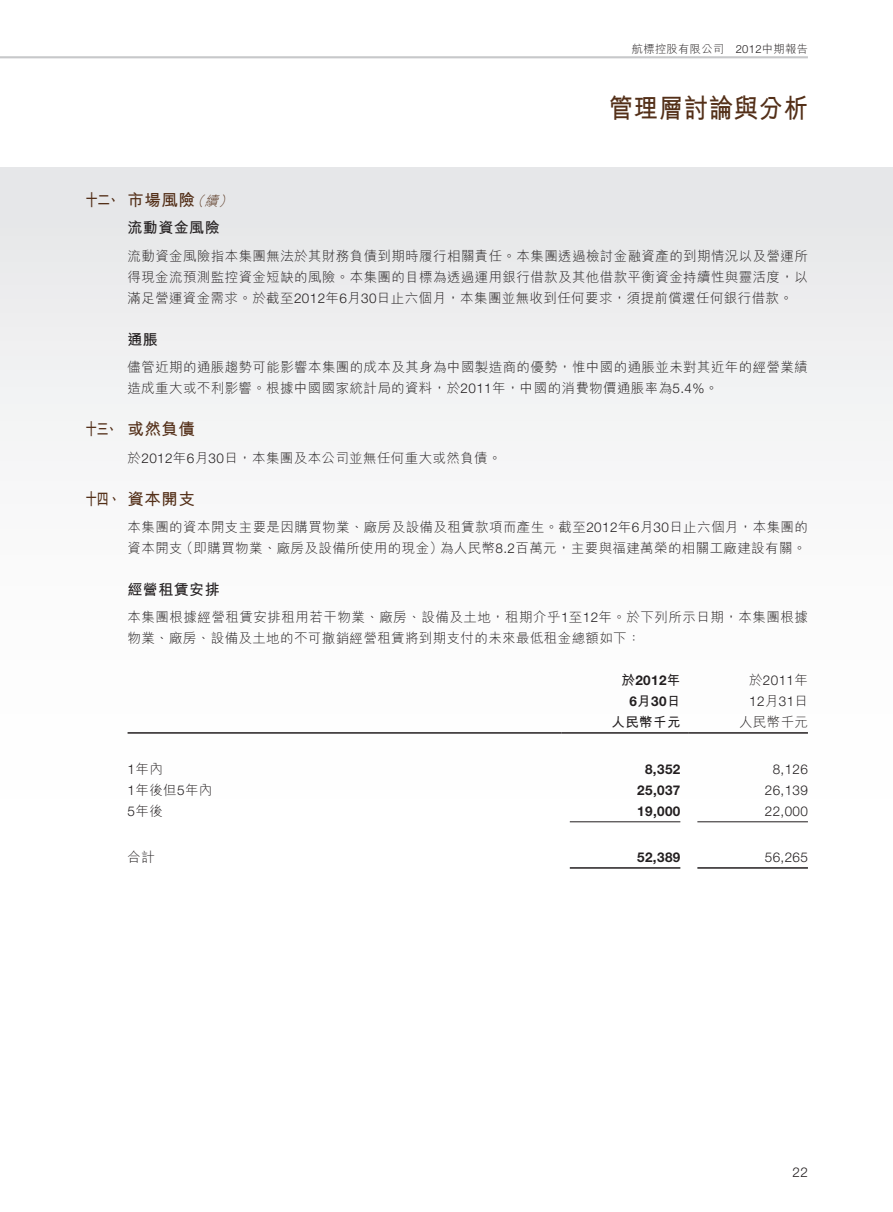
<style>
.page{position:relative;width:893px;height:1212px;background:#fff}
.page>*{position:absolute;margin:0;border:0;box-sizing:border-box;transform-origin:0 0}
.t1{font:700 27px "M Hei HK";letter-spacing:.03em;color:#532f18;scale:.9 1}
.t2{font:700 16.5px "M Hei HK";letter-spacing:.03em;color:#532f18;scale:.75 1}
.t3{font:700 16.5px "M Hei HK";letter-spacing:.03em;color:#532f18}
.t4{font:700 16.5px "M Hei HK";letter-spacing:.03em;color:#532f18;scale:.8 1}
.t5{font:700 15px "M Hei HK";letter-spacing:.03em;color:#231f20}
.t6{font:300 13.5px/21px "M Hei HK";letter-spacing:.03em;color:#231f20}
.t7{font:300 13.5px "Helvetica Neue LT Std";letter-spacing:.03em;color:#231f20}
.t8{font:700 13.5px "Helvetica Neue LT Std";letter-spacing:.03em;color:#231f20}
.t9{font:700 13.5px "M Hei HK";letter-spacing:.03em;color:#231f20}
.t10{font:italic 300 13.5px "M Hei HK";color:#532f18}
.t11{font:300 11.25px "Helvetica Neue LT Std";color:#231f20}
.t12{font:300 11.25px "M Hei HK";letter-spacing:.03em;color:#231f20}
.s1{font-family:"M Hei HK"}
.s2{font-family:"Helvetica Neue LT Std"}
</style>
<div class="page">
<div style="left:0;top:168px;width:893px;height:1044px;background:linear-gradient(to bottom,#ecedee,#fff)"></div>
<hr style="left:0;top:56px;width:808px;height:2px;background:#c7c8ca">
<hr style="left:128px;top:732px;width:433px;height:2px;background:#231f20">
<hr style="left:561px;top:732px;width:128px;height:2px;background:#231f20">
<hr style="left:689px;top:732px;width:119px;height:2px;background:#231f20">
<hr style="left:570px;top:821px;width:110px;height:1px;background:#231f20">
<hr style="left:697px;top:821px;width:111px;height:1px;background:#231f20">
<hr style="left:570px;top:867px;width:110px;height:2px;background:#231f20">
<hr style="left:697px;top:867px;width:111px;height:2px;background:#231f20">
<p class="t12" style="left:632px;top:41px;width:94px">航標控股有限公司</p>
<p class="t11" style="left:736px;top:42px;width:74px">2012<span class="s1">中期報告</span></p>
<h1 class="t1" style="left:609px;top:88px;width:223px">管理層討論與分析</h1>
<p class="t4" style="left:85px;top:188px;width:33px">十二</p>
<p class="t4" style="left:107px;top:188px;width:18px">、</p>
<p class="t2" style="left:85px;top:417px;width:33px">十三</p>
<p class="t2" style="left:106px;top:417px;width:18px">、</p>
<p class="t3" style="left:128px;top:188px;width:69px">市場風險</p>
<p class="t10" style="left:205px;top:192px;width:20px">續</p>
<p class="t10" style="left:191px;top:192px;width:20px">（</p>
<p class="t10" style="left:218px;top:192px;width:20px">(</p>
<p class="t5" style="left:128px;top:217px;width:94px">流動資金風險</p>
<p class="t6" style="left:127px;top:245px;width:682px;text-align:justify">流動資金風險指本集團無法於其財務負債到期時履行相關責任。本集團透過檢討金融資產的到期情況以及營運所得現金流預測監控資金短缺的風險。本集團的目標為透過運用銀行借款及其他借款平衡資金持續性與靈活度，以滿足營運資金需求。於截至<span class="s2">2012</span>年 月<span class="s2">6 30</span>日止六個月，本集團並無收到任何要求，須提前償還任何銀行借款。</p>
<p class="t5" style="left:128px;top:328px;width:32px">通脹</p>
<p class="t6" style="left:128px;top:356px;width:682px">儘管近期的通脹趨勢可能影響本集團的成本及其身為中國製造商的優勢，惟中國的通脹並未對其近年的經營業績造成重大或不利影響。根據中國國家統計局的資料，於<span class="s2">2011</span>年，中國的消費物價通脹率為<span class="s2">5.4%</span>。</p>
<p class="t3" style="left:128px;top:417px;width:69px">或然負債</p>
<p class="t6" style="left:128px;top:447px;width:376px">於<span class="s2">2012</span>年 月<span class="s2">6 30</span>日，本集團及本公司並無任何重大或然負債。</p>
<p class="t2" style="left:85px;top:487px;width:148px">十四、資本開支</p>
<p class="t6" style="left:128px;top:516px;width:682px;text-align:right">本集團的資本開支主要是因購買物業、廠房及設備及租賃款項而產生。截至<span class="s2">2012</span>年 月<span class="s2">6 30</span>日止六個月，本集團的為人民幣<span class="s2">8.2</span>百萬元，主要與福建萬榮的相關工廠建設有關。</p>
<p class="t6" style="left:180px;top:537px;width:265px">（即購買物業、廠房及設備所使用的現金）</p>
<p class="t6" style="left:128px;top:537px;width:57px">資本開支</p>
<p class="t5" style="left:128px;top:579px;width:94px">經營租賃安排</p>
<p class="t6" style="left:128px;top:606px;width:682px">本集團根據經營租賃安排租用若干物業、廠房、設備及土地，租期介乎 至<span class="s2">1 12</span>年。於下列所示日期，本集團根據物業、廠房、設備及土地的不可撤銷經營租賃將到期支付的未來最低租金總額如下：</p>
<p class="t7" style="left:749px;top:672px;width:60px"><span class="s1">於</span>2011<span class="s1">年</span></p>
<p class="t8" style="left:621px;top:672px;width:60px"><span class="s1">於</span>2012<span class="s1">年</span></p>
<p class="t8" style="left:629px;top:693px;width:53px"><span class="s1">月</span>6 30<span class="s1">日</span></p>
<p class="t7" style="left:749px;top:693px;width:60px">12<span class="s1">月</span>31<span class="s1">日</span></p>
<p class="t9" style="left:611px;top:713px;width:71px">人民幣千元</p>
<p class="t6" style="left:739px;top:711px;width:71px">人民幣千元</p>
<p class="t6" style="left:128px;top:758px;width:37px"><span class="s2">1</span>年內</p>
<p class="t8" style="left:645px;top:761px;width:37px">8,352</p>
<p class="t7" style="left:773px;top:761px;width:37px">8,126</p>
<p class="t6" style="left:128px;top:779px;width:86px"><span class="s2">1</span>年後但<span class="s2">5</span>年內</p>
<p class="t8" style="left:637px;top:782px;width:45px">25,037</p>
<p class="t7" style="left:765px;top:782px;width:45px">26,139</p>
<p class="t6" style="left:128px;top:800px;width:37px"><span class="s2">5</span>年後</p>
<p class="t8" style="left:637px;top:803px;width:45px">19,000</p>
<p class="t7" style="left:765px;top:803px;width:45px">22,000</p>
<p class="t6" style="left:128px;top:846px;width:29px">合計</p>
<p class="t8" style="left:637px;top:849px;width:45px">52,389</p>
<p class="t7" style="left:765px;top:849px;width:45px">56,265</p>
<p class="t7" style="left:792px;top:1163px;width:17px">22</p>
</div>
